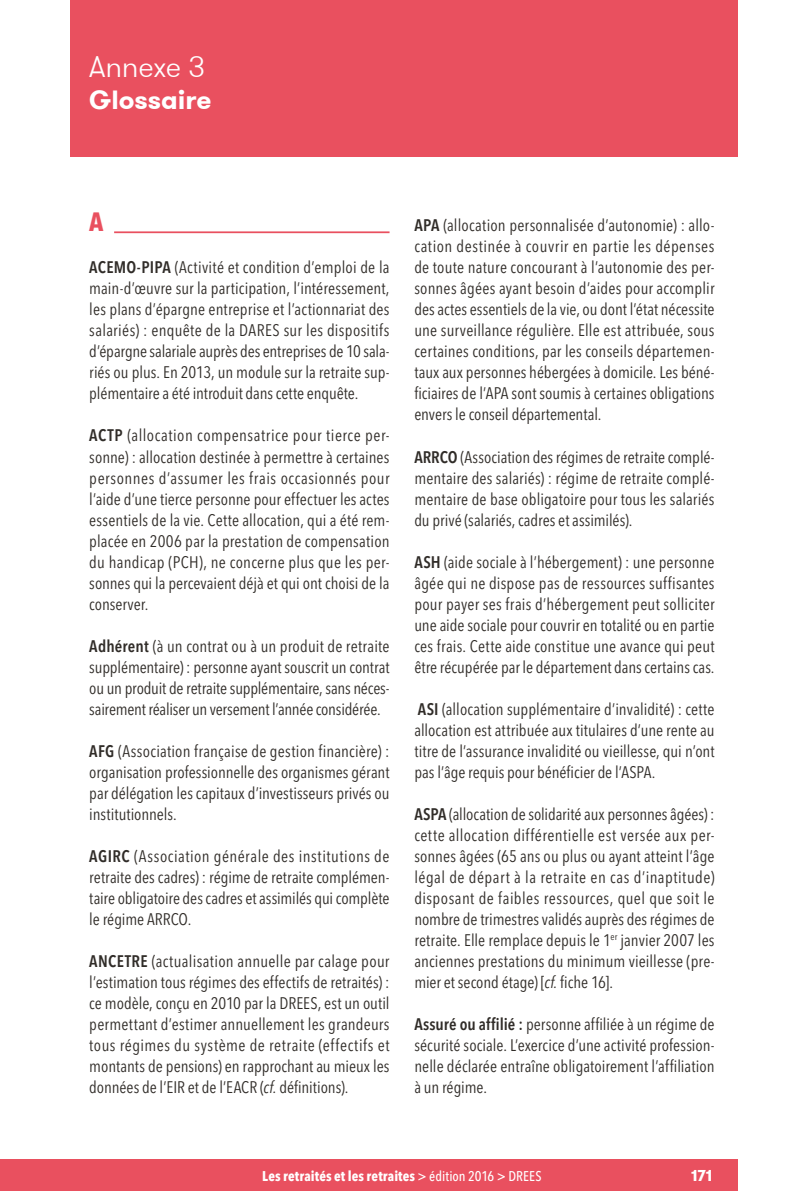
<style>
.page{position:relative;width:794px;height:1191px;background:#fff}
.page>*{position:absolute;margin:0;border:0;box-sizing:border-box;transform-origin:0 0}
.ANX_mot_et_numéro{font:300 29.75px "GT Walsheim";letter-spacing:-.01em;color:#fff}
.ANX_titre{font:700 26.25px "GT Walsheim";color:#fff}
.Lettre_Glossaire{font:700 condensed 26.25px "Avenir Next LT Pro";color:#e9505f}
.Texte__glossaire{font:condensed 16.62px/21px "Avenir Next LT Pro";letter-spacing:-.005em;color:#302c28;text-align:justify}
.t1{font:700 15.75px "GT Walsheim";color:#fff}
.t2{font:700 condensed 14px "Avenir Next LT Pro";letter-spacing:.01em;color:#fff}
.s1{font-weight:600}
.s2{font-style:italic}
.s3{font-weight:500}
</style>
<div class="page">
<div style="left:0;top:1159px;width:738px;height:32px;background:#e9505f"></div>
<div style="left:70px;top:0;width:668px;height:156px;background:#e9505f"></div>
<hr style="left:114px;top:231px;width:275px;height:2px;background:#e9505f">
<p class="ANX_mot_et_numéro" style="left:89px;top:48px;width:117px">Annexe 3</p>
<p class="ANX_titre" style="left:89px;top:83px;width:124px">Glossaire</p>
<p class="Lettre_Glossaire" style="left:89px;top:206px;width:16px">A</p>
<p class="Texte__glossaire" style="left:89px;top:257px;width:302px"><span class="s1">ACEMO-PIPA</span> (Activité et condition d’emploi de la main-d’œuvre sur la participation, l’intéressement, les plans d’épargne entreprise et l’actionnariat des salariés) : enquête de la DARES sur les dispositifs d’épargne salariale auprès des entreprises de 10 sala&shy;riés ou plus. En 2013, un module sur la retraite sup&shy;plémentaire a été introduit dans cette enquête.</p>
<p class="Texte__glossaire" style="left:89px;top:425px;width:302px"><span class="s1">ACTP</span> (allocation compensatrice pour tierce per&shy;sonne) : allocation destinée à permettre à certaines personnes d’assumer les frais occasionnés pour l’aide d’une tierce personne pour effectuer les actes essentiels de la vie. Cette allocation, qui a été rem&shy;placée en 2006 par la prestation de compensation du handicap (PCH), ne concerne plus que les per&shy;sonnes qui la percevaient déjà et qui ont choisi de la conserver.</p>
<p class="Texte__glossaire" style="left:89px;top:635px;width:302px"><span class="s1">Adhérent</span> (à un contrat ou à un produit de retraite supplémentaire) : personne ayant souscrit un contrat ou un produit de retraite supplémentaire, sans néces&shy;sairement réaliser un versement l’année considérée.</p>
<p class="Texte__glossaire" style="left:89px;top:740px;width:302px"><span class="s1">AFG</span> (Association française de gestion financière) : organisation professionnelle des organismes gérant par délégation les capitaux d’investisseurs privés ou institutionnels.</p>
<p class="Texte__glossaire" style="left:89px;top:845px;width:302px"><span class="s1">AGIRC</span> (Association générale des institutions de retraite des cadres) : régime de retraite complémen&shy;taire obligatoire des cadres et assimilés qui complète le régime ARRCO.</p>
<p class="Texte__glossaire" style="left:89px;top:950px;width:302px"><span class="s1">ANCETRE</span> (actualisation annuelle par calage pour l’estimation tous régimes des effectifs de retraités) : ce modèle, conçu en 2010 par la DREES, est un outil permettant d’estimer annuellement les grandeurs tous régimes du système de retraite (effectifs et montants de pensions) en rapprochant au mieux les données de l’EIR et de l’EACR (<span class="s2">cf.</span> définitions).</p>
<p class="Texte__glossaire" style="left:414px;top:215px;width:302px"><span class="s1">APA</span> (allocation personnalisée d’autonomie) : allo&shy;cation destinée à couvrir en partie les dépenses de toute nature concourant à l’autonomie des per&shy;sonnes âgées ayant besoin d’aides pour accomplir des actes essentiels de la vie, ou dont l’état nécessite une surveillance régulière. Elle est attribuée, sous certaines conditions, par les conseils départemen&shy;taux aux personnes hébergées à domicile. Les béné&shy;ficiaires de l’APA sont soumis à certaines obligations envers le conseil départemental.</p>
<p class="Texte__glossaire" style="left:414px;top:446px;width:302px"><span class="s1">ARRCO</span> (Association des régimes de retraite complé&shy;mentaire des salariés) : régime de retraite complé&shy;mentaire de base obligatoire pour tous les salariés du privé (salariés, cadres et assimilés).</p>
<p class="Texte__glossaire" style="left:414px;top:551px;width:302px"><span class="s1">ASH</span> (aide sociale à l’hébergement) : une personne âgée qui ne dispose pas de ressources suffisantes pour payer ses frais d’hébergement peut solliciter une aide sociale pour couvrir en totalité ou en partie ces frais. Cette aide constitue une avance qui peut être récupérée par le département dans certains cas.</p>
<p class="Texte__glossaire" style="left:414px;top:698px;width:302px"><span class="s1">ASI</span> (allocation supplémentaire d’invalidité) : cette allocation est attribuée aux titulaires d’une rente au titre de l’assurance invalidité ou vieillesse, qui n’ont pas l’âge requis pour bénéficier de l’ASPA.</p>
<p class="Texte__glossaire" style="left:414px;top:803px;width:302px"><span class="s1">ASPA</span> (allocation de solidarité aux personnes âgées) : cette allocation différentielle est versée aux per&shy;sonnes âgées (65 ans ou plus ou ayant atteint l’âge légal de départ à la retraite en cas d’inaptitude) disposant de faibles ressources, quel que soit le nombre de trimestres validés auprès des régimes de retraite. Elle remplace depuis le 1<sup>er</sup> janvier 2007 les anciennes prestations du minimum vieillesse (pre&shy;mier et second étage) [<span class="s2">cf.</span> fiche 16].</p>
<p class="Texte__glossaire" style="left:414px;top:1013px;width:302px"><span class="s1">Assuré ou affilié :</span> personne affiliée à un régime de sécurité sociale. L’exercice d’une activité profession&shy;nelle déclarée entraîne obligatoirement l’affiliation à un régime.</p>
<p class="t2" style="left:262px;top:1167px;width:281px">Les retraités et les retraites <span class="s3">&gt; édition 2016 &gt; DREES</span></p>
<p class="t1" style="left:691px;top:1165px;width:22px">171</p>
</div>
